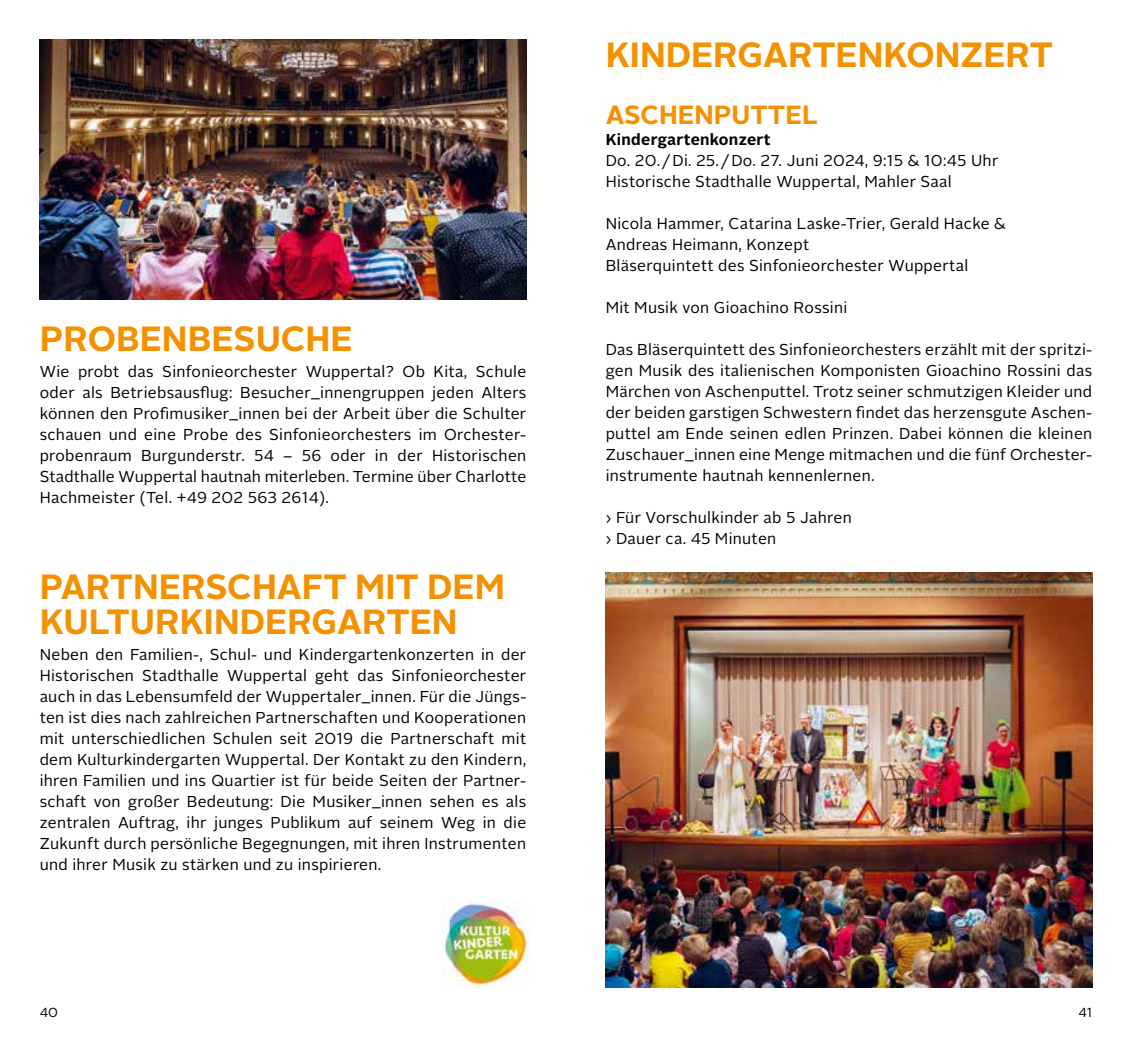
<style>
.page{position:relative;width:1132px;height:1042px;background:#fff}
.page>*{position:absolute;margin:0;border:0;box-sizing:border-box;transform-origin:0 0}
.t1{font:700 35px/35px "Alright Sans";color:#f39100}
.t2{font:700 26.25px "Alright Sans";color:#f39100}
.t3{font:15.75px/21px "Alright Sans";letter-spacing:.02em;color:#000;text-align:justify}
.t4{font:700 15.75px "Alright Sans";letter-spacing:.02em;color:#000}
.t5{font:13.12px "Alright Sans";color:#000}
</style>
<div class="page">
<img style="left:605px;top:573px;width:486px;height:414px">
<img style="left:40px;top:40px;width:486px;height:259px">
<img style="left:441px;top:900px;width:88px;height:87px">
<h1 class="t1" style="left:40px;top:321px;width:314px">PROBENBESUCHE</h1>
<p class="t3" style="left:40px;top:361px;width:488px">Wie probt das Sinfonieorchester Wuppertal? Ob Kita, Schule oder als Betriebsausflug: Besucher_innengruppen jeden Alters können den Profimusiker_innen bei der Arbeit über die Schulter schauen und eine Probe des Sinfonieorchesters im Orchester&shy;probenraum Burgunderstr. 54 – 56 oder in der Historischen Stadthalle Wuppertal hautnah miterleben. Termine über Charlotte Hachmeister (Tel. +49 202 563 2614).</p>
<h1 class="t1" style="left:40px;top:570px;width:466px">PARTNERSCHAFT MIT DEM<br>KULTURKINDERGARTEN</h1>
<p class="t3" style="left:40px;top:644px;width:488px">Neben den Familien-, Schul- und Kindergartenkonzerten in der Historischen Stadthalle Wuppertal geht das Sinfonieorchester auch in das Lebensumfeld der Wuppertaler_innen. Für die Jüngs&shy;ten ist dies nach zahlreichen Partnerschaften und Kooperationen mit unterschiedlichen Schulen seit 2019 die Partnerschaft mit dem Kulturkindergarten Wuppertal. Der Kontakt zu den Kindern, ihren Familien und ins Quartier ist für beide Seiten der Partner&shy;schaft von großer Bedeutung: Die Musiker_innen sehen es als zentralen Auftrag, ihr junges Publikum auf seinem Weg in die Zukunft durch persönliche Begegnungen, mit ihren Instrumenten und ihrer Musik zu stärken und zu inspirieren.</p>
<h1 class="t1" style="left:605px;top:38px;width:449px">KINDERGARTENKONZERT</h1>
<h2 class="t2" style="left:605px;top:97px;width:213px">ASCHENPUTTEL</h2>
<p class="t4" style="left:605px;top:129px;width:166px">Kindergartenkonzert</p>
<p class="t3" style="left:605px;top:151px;width:394px">Do. 20. / Di. 25. / Do. 27. Juni 2024, 9:15 &amp; 10:45 Uhr<br>Historische Stadthalle Wuppertal, Mahler Saal</p>
<p class="t3" style="left:605px;top:214px;width:401px;text-align:left">Nicola Hammer, Catarina Laske-Trier, Gerald Hacke &amp;<br>Andreas Heimann, Konzept<br>Bläserquintett des Sinfonieorchester Wuppertal</p>
<p class="t3" style="left:605px;top:297px;width:243px">Mit Musik von Gioachino Rossini</p>
<p class="t3" style="left:605px;top:340px;width:488px">Das Bläserquintett des Sinfonieorchesters erzählt mit der spritzi&shy;gen Musik des italienischen Komponisten Gioachino Rossini das Märchen von Aschenputtel. Trotz seiner schmutzigen Kleider und der beiden garstigen Schwestern findet das herzensgute Aschen&shy;puttel am Ende seinen edlen Prinzen. Dabei können die kleinen Zuschauer_innen eine Menge mitmachen und die fünf Orchester&shy;instrumente hautnah kennenlernen.</p>
<p class="t3" style="left:605px;top:507px;width:247px">› Für Vorschulkinder ab 5 Jahren › Dauer ca. 45 Minuten</p>
<p class="t5" style="left:40px;top:1004px;width:20px">40</p>
<p class="t5" style="left:1077px;top:1004px;width:15px">41</p>
</div>
